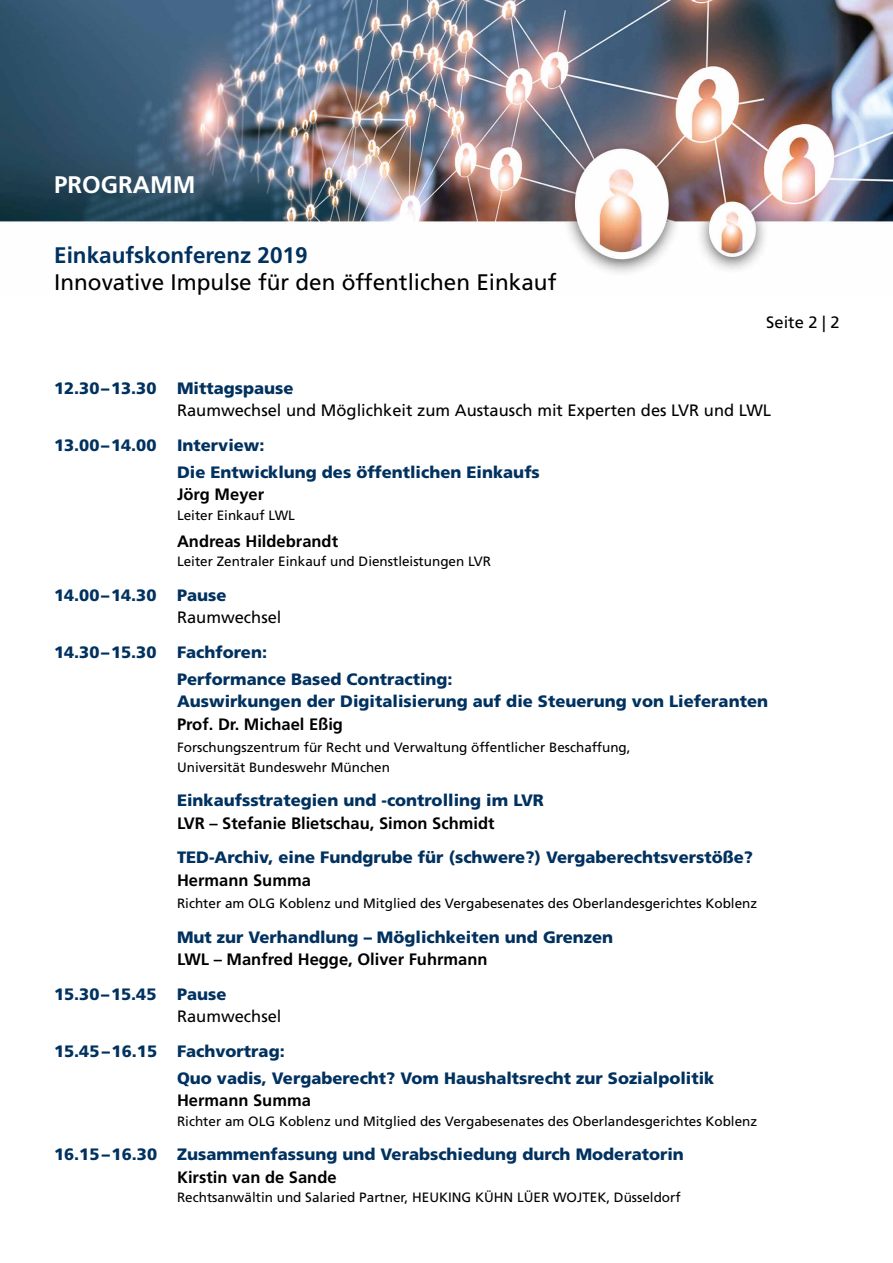
<style>
.page{position:relative;width:893px;height:1263px;background:#fff}
.page>*{position:absolute;margin:0;border:0;box-sizing:border-box;transform-origin:0 0}
.t1{font:700 24px "Frutiger LT";color:#fff}
.t2{font:22.5px "Frutiger LT";color:#000}
.t3{font:700 22.5px "Frutiger LT";color:#00315f}
.t4{font:900 16.5px/27px "Frutiger LT";color:#00315f}
.t5{font:700 16.5px "Frutiger LT";color:#000}
.t6{font:16.5px "Frutiger LT";color:#000}
.t7{font:13.5px/19.5px "Frutiger LT";color:#000}
</style>
<div class="page">
<img style="left:0;top:0;width:893px;height:273px">
<h1 class="t1" style="left:54px;top:171px;width:143px">PROGRAMM</h1>
<h2 class="t3" style="left:54px;top:241px;width:255px">Einkaufskonferenz 2019</h2>
<h2 class="t2" style="left:54px;top:268px;width:504px">Innovative Impulse für den öffentlichen Einkauf</h2>
<p class="t6" style="left:766px;top:312px;width:75px">Seite 2 | 2</p>
<p class="t4" style="left:54px;top:374px;width:241px">12.30–13.30 Mittagspause</p>
<p class="t6" style="left:177px;top:401px;width:596px">Raumwechsel und Möglichkeit zum Austausch mit Experten des LVR und LWL</p>
<p class="t4" style="left:177px;top:431px;width:364px;text-indent:-123px">13.00–14.00 Interview:<br>Die Entwicklung des öffentlichen Einkaufs</p>
<p class="t5" style="left:177px;top:485px;width:89px">Jörg Meyer</p>
<p class="t7" style="left:177px;top:505px;width:120px">Leiter Einkauf LWL</p>
<p class="t5" style="left:177px;top:531px;width:163px">Andreas Hildebrandt</p>
<p class="t7" style="left:177px;top:552px;width:316px">Leiter Zentraler Einkauf und Dienstleistungen LVR</p>
<p class="t4" style="left:54px;top:581px;width:174px">14.00–14.30 Pause</p>
<p class="t6" style="left:177px;top:608px;width:106px">Raumwechsel</p>
<p class="t4" style="left:177px;top:638px;width:277px;text-indent:-123px">14.30–15.30 Fachforen:<br>Performance Based Contracting:</p>
<p class="t4" style="left:177px;top:688px;width:593px">Auswirkungen der Digitalisierung auf die Steuerung von Lieferanten</p>
<p class="t5" style="left:177px;top:714px;width:167px">Prof. Dr. Michael Eßig</p>
<p class="t7" style="left:177px;top:738px;width:455px">Forschungszentrum für Recht und Verwaltung öffentlicher Beschaffung,<br>Universität Bundeswehr München</p>
<p class="t4" style="left:177px;top:787px;width:368px">Einkaufsstrategien und -controlling im LVR</p>
<p class="t5" style="left:177px;top:813px;width:319px">LVR – Stefanie Blietschau, Simon Schmidt</p>
<p class="t4" style="left:177px;top:844px;width:577px">TED-Archiv, eine Fundgrube für (schwere?) Vergaberechtsverstöße?</p>
<p class="t5" style="left:177px;top:870px;width:135px">Hermann Summa</p>
<p class="t7" style="left:177px;top:894px;width:582px">Richter am OLG Koblenz und Mitglied des Vergabesenates des Oberlandesgerichtes Koblenz</p>
<p class="t4" style="left:177px;top:923px;width:438px">Mut zur Verhandlung – Möglichkeiten und Grenzen</p>
<p class="t5" style="left:177px;top:950px;width:312px">LWL – Manfred Hegge, Oliver Fuhrmann</p>
<p class="t4" style="left:54px;top:980px;width:174px">15.30–15.45 Pause</p>
<p class="t6" style="left:177px;top:1007px;width:106px">Raumwechsel</p>
<p class="t4" style="left:177px;top:1037px;width:539px;text-indent:-123px">15.45–16.15 Fachvortrag:<br>Quo vadis, Vergaberecht? Vom Haushaltsrecht zur Sozialpolitik</p>
<p class="t5" style="left:177px;top:1091px;width:135px">Hermann Summa</p>
<p class="t7" style="left:177px;top:1111px;width:582px">Richter am OLG Koblenz und Mitglied des Vergabesenates des Oberlandesgerichtes Koblenz</p>
<p class="t4" style="left:54px;top:1141px;width:631px">16.15–16.30 Zusammenfassung und Verabschiedung durch Moderatorin</p>
<p class="t5" style="left:177px;top:1167px;width:161px">Kirstin van de Sande</p>
<p class="t7" style="left:177px;top:1188px;width:505px">Rechtsanwältin und Salaried Partner, HEUKING KÜHN LÜER WOJTEK, Düsseldorf</p>
</div>
